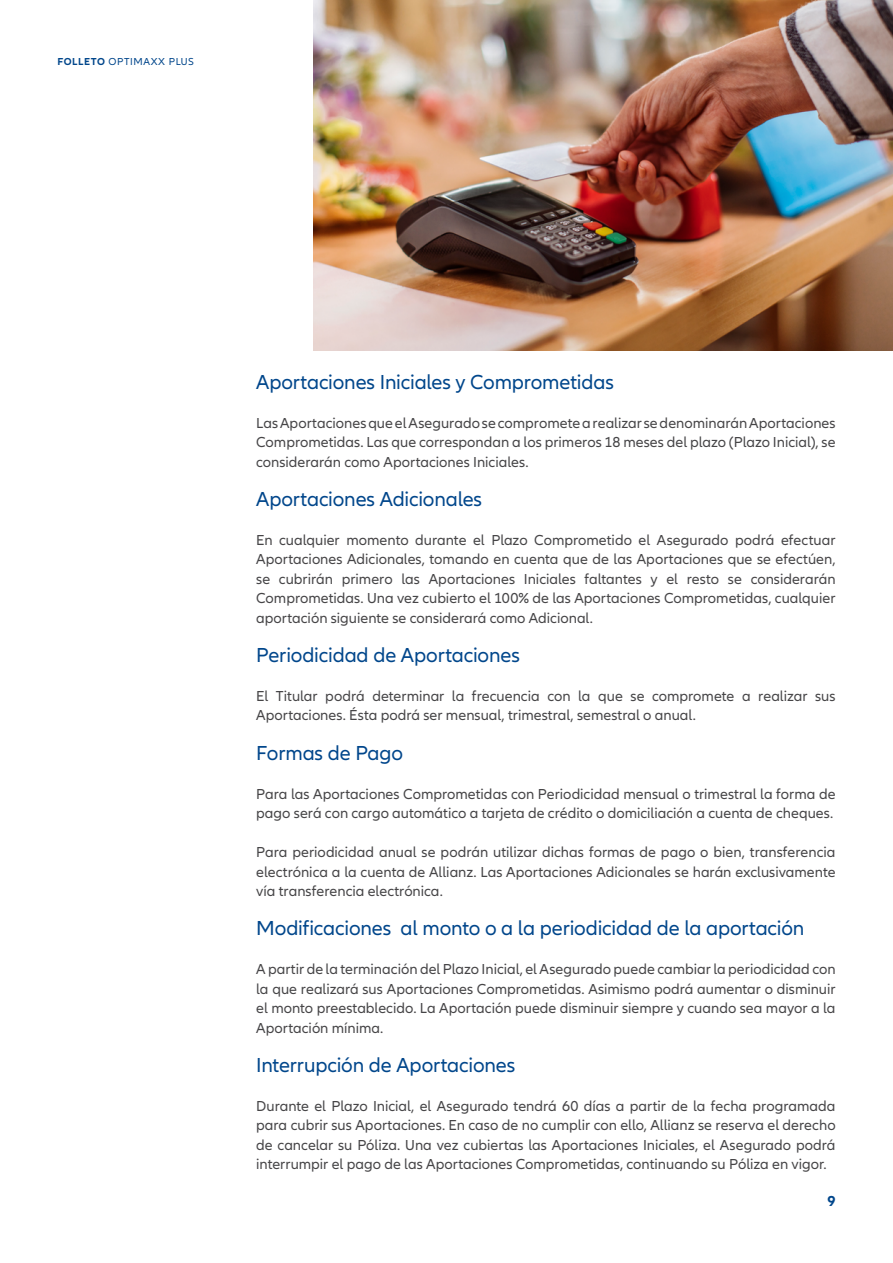
<style>
.page{position:relative;width:893px;height:1263px;background:#fff}
.page>*{position:absolute;margin:0;border:0;box-sizing:border-box;transform-origin:0 0}
.t1{font:21px "Allianz Neo";letter-spacing:-.005em;color:#00468b}
.t2{font:15px/19.5px "Allianz Neo";color:#464547;text-align:justify}
.t3{font:700 15px "Allianz Neo";color:#00468b}
.t4{font:10.5px "Allianz Neo";letter-spacing:.06em;color:#00468b}
.s1{font-weight:700}
</style>
<div class="page">
<img style="left:314px;top:0;width:579px;height:351px">
<p class="t4" style="left:57px;top:56px;width:138px"><span class="s1">FOLLETO</span> OPTIMAXX PLUS</p>
<h1 class="t1" style="left:256px;top:370px;width:359px">Aportaciones Iniciales y Comprometidas</h1>
<p class="t2" style="left:256px;top:414px;width:581px">Las Aportaciones que el Asegurado se compromete a realizar se denominarán Aportaciones Comprometidas. Las que correspondan a los primeros 18 meses del plazo (Plazo Inicial), se considerarán como Aportaciones Iniciales.</p>
<h1 class="t1" style="left:256px;top:487px;width:227px">Aportaciones Adicionales</h1>
<p class="t2" style="left:256px;top:531px;width:581px">En cualquier momento durante el Plazo Comprometido el Asegurado podrá efectuar Aportaciones Adicionales, tomando en cuenta que de las Aportaciones que se efectúen, se cubrirán primero las Aportaciones Iniciales faltantes y el resto se considerarán Comprometidas. Una vez cubierto el 100% de las Aportaciones Comprometidas, cualquier aportación siguiente se considerará como Adicional.</p>
<h1 class="t1" style="left:256px;top:643px;width:265px">Periodicidad de Aportaciones</h1>
<p class="t2" style="left:256px;top:687px;width:581px">El Titular podrá determinar la frecuencia con la que se compromete a realizar sus<br>Aportaciones. Ésta podrá ser mensual, trimestral, semestral o anual.</p>
<h1 class="t1" style="left:256px;top:740px;width:148px">Formas de Pago</h1>
<p class="t2" style="left:256px;top:784px;width:581px">Para las Aportaciones Comprometidas con Periodicidad mensual o trimestral la forma de pago será con cargo automático a tarjeta de crédito o domiciliación a cuenta de cheques.</p>
<p class="t2" style="left:256px;top:843px;width:581px">Para periodicidad anual se podrán utilizar dichas formas de pago o bien, transferencia electrónica a la cuenta de Allianz. Las Aportaciones Adicionales se harán exclusivamente vía transferencia electrónica.</p>
<h1 class="t1" style="left:256px;top:916px;width:550px">Modificaciones al monto o a la periodicidad de la aportación</h1>
<p class="t2" style="left:256px;top:960px;width:581px">A partir de la terminación del Plazo Inicial, el Asegurado puede cambiar la periodicidad con la que realizará sus Aportaciones Comprometidas. Asimismo podrá aumentar o disminuir el monto preestablecido. La Aportación puede disminuir siempre y cuando sea mayor a la Aportación mínima.</p>
<h1 class="t1" style="left:256px;top:1052px;width:261px">Interrupción de Aportaciones</h1>
<p class="t2" style="left:256px;top:1096px;width:581px">Durante el Plazo Inicial, el Asegurado tendrá 60 días a partir de la fecha programada para cubrir sus Aportaciones. En caso de no cumplir con ello, Allianz se reserva el derecho de cancelar su Póliza. Una vez cubiertas las Aportaciones Iniciales, el Asegurado podrá interrumpir el pago de las Aportaciones Comprometidas, continuando su Póliza en vigor.</p>
<p class="t3" style="left:827px;top:1192px;width:10px">9</p>
</div>
